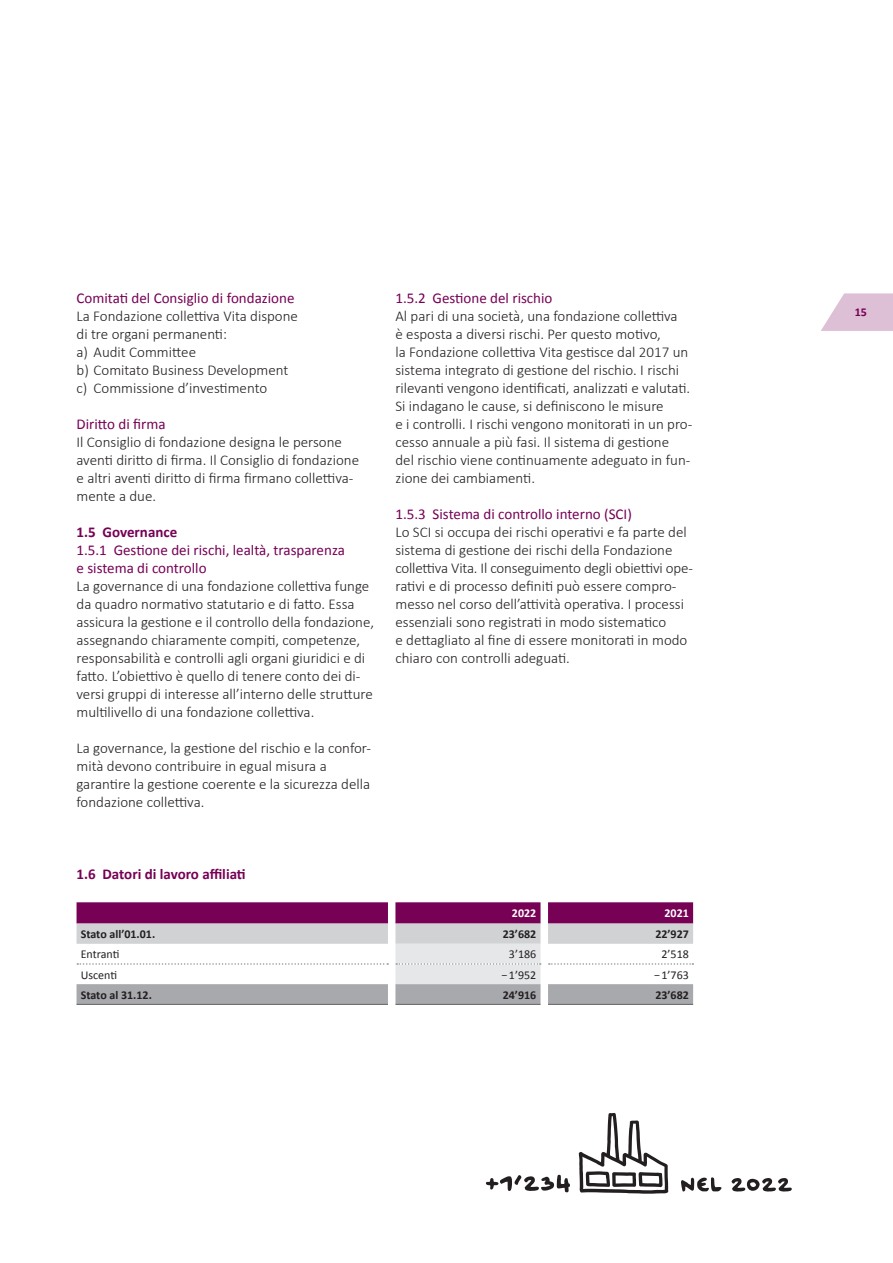
<style>
.page{position:relative;width:893px;height:1263px;background:#fff}
.page>*{position:absolute;margin:0;border:0;box-sizing:border-box;transform-origin:0 0}
.t1{font:300 15px/18px "Calibri";color:#231f20}
.t2{font:15px/18px "Calibri";color:#760155}
.t3{font:700 15px "Calibri";color:#760155}
.t4{font:700 12px "Calibri";color:#231f20}
.t5{font:12px "Calibri";color:#231f20}
.t6{font:700 12px "Calibri";color:#fff}
.t7{font:700 12px "Calibri";color:#760155}
</style>
<div class="page">
<svg style="left:821px;top:293px;width:72px;height:38px"></svg>
<svg style="left:77px;top:902px;width:616px;height:102px"></svg>
<hr style="left:77px;top:1004px;width:311px;height:1px;background:#636366">
<hr style="left:395px;top:1004px;width:146px;height:1px;background:#636366">
<hr style="left:548px;top:1004px;width:145px;height:1px;background:#636366">
<svg style="left:579px;top:1113px;width:89px;height:81px"></svg>
<svg style="left:681px;top:1177px;width:40px;height:14px"></svg>
<svg style="left:731px;top:1178px;width:61px;height:14px"></svg>
<svg style="left:486px;top:1174px;width:84px;height:18px"></svg>
<p class="t2" style="left:77px;top:289px;width:219px">Comitati del Consiglio di fondazione</p>
<p class="t1" style="left:77px;top:306px;width:223px">La Fondazione collettiva Vita dispone di tre organi permanenti:<br>a) Audit Committee<br>b) Comitato Business Development c) Commissione d’investimento</p>
<p class="t2" style="left:77px;top:415px;width:91px">Diritto di firma</p>
<p class="t1" style="left:77px;top:432px;width:284px">Il Consiglio di fondazione designa le persone aventi diritto di firma. Il Consiglio di fondazione e altri aventi diritto di firma firmano collettiva&shy;mente a due.</p>
<p class="t3" style="left:77px;top:522px;width:102px">1.5 Governance</p>
<p class="t2" style="left:77px;top:541px;width:270px">1.5.1 Gestione dei rischi, lealtà, trasparenza e sistema di controllo</p>
<p class="t1" style="left:77px;top:576px;width:299px">La governance di una fondazione collettiva funge da quadro normativo statutario e di fatto. Essa assicura la gestione e il controllo della fondazione, assegnando chiaramente compiti, competenze, responsabilità e controlli agli organi giuridici e di fatto. L’obiettivo è quello di tenere conto dei di&shy;versi gruppi di interesse all’interno delle strutture multilivello di una fondazione collettiva.</p>
<p class="t1" style="left:77px;top:738px;width:296px">La governance, la gestione del rischio e la confor&shy;mità devono contribuire in egual misura a garantire la gestione coerente e la sicurezza della fondazione collettiva.</p>
<p class="t2" style="left:395px;top:289px;width:159px">1.5.2 Gestione del rischio</p>
<p class="t1" style="left:395px;top:306px;width:298px">Al pari di una società, una fondazione collettiva<br>è esposta a diversi rischi. Per questo motivo,<br>la Fondazione collettiva Vita gestisce dal 2017 un sistema integrato di gestione del rischio. I rischi rilevanti vengono identificati, analizzati e valutati.<br>Si indagano le cause, si definiscono le misure<br>e i controlli. I rischi vengono monitorati in un pro&shy;cesso annuale a più fasi. Il sistema di gestione<br>del rischio viene continuamente adeguato in fun&shy;zione dei cambiamenti.</p>
<p class="t2" style="left:395px;top:505px;width:238px">1.5.3 Sistema di controllo interno (SCI)</p>
<p class="t1" style="left:395px;top:522px;width:299px">Lo SCI si occupa dei rischi operativi e fa parte del sistema di gestione dei rischi della Fondazione collettiva Vita. Il conseguimento degli obiettivi ope&shy;rativi e di processo definiti può essere compro&shy;messo nel corso dell’attività operativa. I processi essenziali sono registrati in modo sistematico<br>e dettagliato al fine di essere monitorati in modo chiaro con controlli adeguati.</p>
<p class="t3" style="left:77px;top:864px;width:171px">1.6 Datori di lavoro affiliati</p>
<p class="t6" style="left:512px;top:906px;width:26px">2022</p>
<p class="t6" style="left:664px;top:906px;width:26px">2021</p>
<p class="t4" style="left:81px;top:926px;width:76px">Stato all’01.01.</p>
<p class="t4" style="left:503px;top:926px;width:35px">23’682</p>
<p class="t4" style="left:655px;top:926px;width:35px">22’927</p>
<p class="t5" style="left:81px;top:947px;width:40px">Entranti</p>
<p class="t5" style="left:509px;top:947px;width:29px">3’186</p>
<p class="t5" style="left:661px;top:947px;width:29px">2’518</p>
<p class="t5" style="left:81px;top:967px;width:38px">Uscenti</p>
<p class="t5" style="left:501px;top:967px;width:36px">− 1’952</p>
<p class="t5" style="left:654px;top:967px;width:36px">− 1’763</p>
<p class="t4" style="left:81px;top:987px;width:73px">Stato al 31.12.</p>
<p class="t4" style="left:503px;top:987px;width:35px">24’916</p>
<p class="t4" style="left:655px;top:987px;width:35px">23’682</p>
<p class="t7" style="left:855px;top:305px;width:14px">15</p>
</div>
